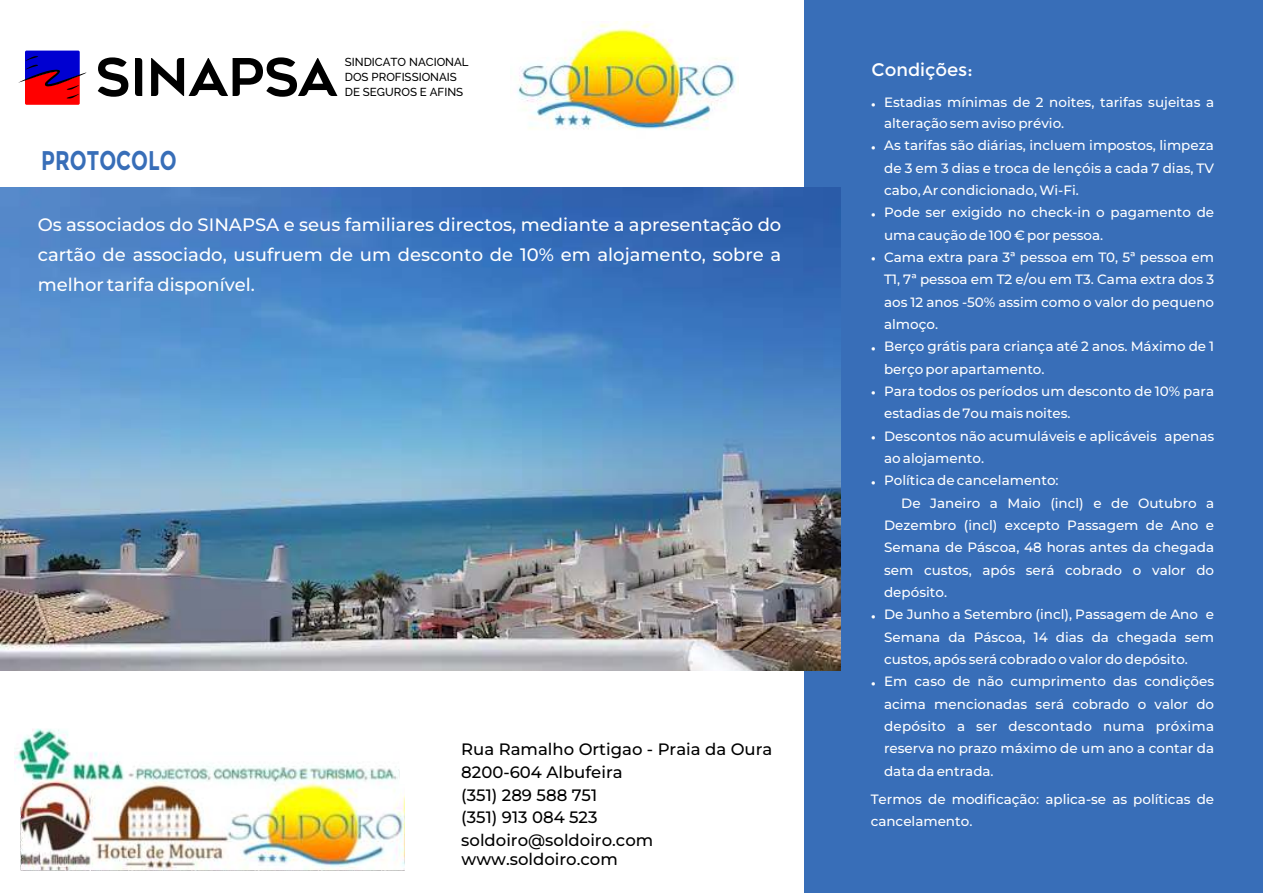
<style>
.page{position:relative;width:1263px;height:893px;background:#fff}
.page>*{position:absolute;margin:0;border:0;box-sizing:border-box;transform-origin:0 0}
.t1{font:51.9px "Agenor";color:#000}
.t2{font:700 27px "Montserrat";color:#386eb8;scale:.76 1}
.t3{font:500 18px/29.8px "Montserrat";color:#fff;text-align:justify}
.t4{font:18px "Montserrat";color:#fff}
.t5{font:500 16.5px/22.8px "Montserrat";color:#000}
.t6{font:500 13.5px/22.4px "Montserrat";color:#fff}
.t7{font:500 11.55px/15.1px "Raleway";color:#000}
</style>
<div class="page">
<div style="left:804px;top:0;width:459px;height:893px;background:#386eb8"></div>
<img style="left:1px;top:188px;width:840px;height:482px">
<img style="left:517px;top:21px;width:219px;height:109px">
<img style="left:15px;top:728px;width:390px;height:143px">
<svg style="left:18px;top:51px;width:69px;height:54px"></svg>
<h1 class="t1" style="left:95px;top:58px;width:244px">SINAPSA</h1>
<p class="t7" style="left:345px;top:54px;width:125px">SINDICATO NACIONAL<br>DOS PROFISSIONAIS<br>DE SEGUROS E AFINS</p>
<h2 class="t2" style="left:41px;top:144px;width:180px">PROTOCOLO</h2>
<h3 class="t3" style="left:38px;top:210px;width:745px">Os associados do SINAPSA e seus familiares directos, mediante a apresentação do cartão de associado, usufruem de um desconto de 10% em alojamento, sobre a melhor tarifa disponível.</h3>
<p class="t5" style="left:461px;top:738px;width:313px">Rua Ramalho Ortigao - Praia da Oura<br>8200-604 Albufeira<br>(351) 289 588 751<br>(351) 913 084 523 soldoiro@soldoiro.com</p>
<p class="t5" style="left:462px;top:847px;width:158px">www.soldoiro.com</p>
<h3 class="t4" style="left:871px;top:59px;width:103px">Condições:</h3>
<p class="t6" style="left:884px;top:92px;width:332px;line-height:20.5px;text-indent:-13px">•Estadias mínimas de 2 noites, tarifas sujeitas a alteração sem aviso prévio.</p>
<p class="t6" style="left:884px;top:134px;width:332px;text-align:justify;text-indent:-13px">•As tarifas são diárias, incluem impostos, limpeza de 3 em 3 dias e troca de lençóis a cada 7 dias, TV cabo, Ar condicionado, Wi-Fi.</p>
<p class="t6" style="left:884px;top:201px;width:332px;text-indent:-13px">•Pode ser exigido no check-in o pagamento de uma caução de 100 € por pessoa.</p>
<p class="t6" style="left:884px;top:246px;width:332px;text-align:justify;text-indent:-13px">•Cama extra para 3ª pessoa em T0, 5ª pessoa em T1, 7ª pessoa em T2 e/ou em T3. Cama extra dos 3 aos 12 anos -50% assim como o valor do pequeno almoço.</p>
<p class="t6" style="left:884px;top:335px;width:332px;text-indent:-13px">•Berço grátis para criança até 2 anos. Máximo de 1 berço por apartamento.</p>
<p class="t6" style="left:884px;top:380px;width:332px;text-indent:-13px">•Para todos os períodos um desconto de 10% para estadias de 7ou mais noites.</p>
<p class="t6" style="left:884px;top:425px;width:332px;text-indent:-13px">•Descontos não acumuláveis e aplicáveis apenas ao alojamento.</p>
<p class="t6" style="left:871px;top:469px;width:189px">•Política de cancelamento:</p>
<p class="t6" style="left:901px;top:492px;width:314px">De Janeiro a Maio (incl) e de Outubro a</p>
<p class="t6" style="left:884px;top:514px;width:332px">Dezembro (incl) excepto Passagem de Ano e</p>
<p class="t6" style="left:884px;top:536px;width:332px">Semana de Páscoa, 48 horas antes da chegada</p>
<p class="t6" style="left:884px;top:559px;width:332px">sem custos, após será cobrado o valor do</p>
<p class="t6" style="left:884px;top:581px;width:65px">depósito.</p>
<p class="t6" style="left:884px;top:603px;width:332px;text-align:justify;text-indent:-13px">•De Junho a Setembro (incl), Passagem de Ano e Semana da Páscoa, 14 dias da chegada sem custos, após será cobrado o valor do depósito.</p>
<p class="t6" style="left:884px;top:670px;width:332px;text-align:justify;text-indent:-13px">•Em caso de não cumprimento das condições acima mencionadas será cobrado o valor do depósito a ser descontado numa próxima reserva no prazo máximo de um ano a contar da data da entrada.</p>
<p class="t6" style="left:871px;top:788px;width:345px">Termos de modificação: aplica-se as políticas de cancelamento.</p>
</div>
